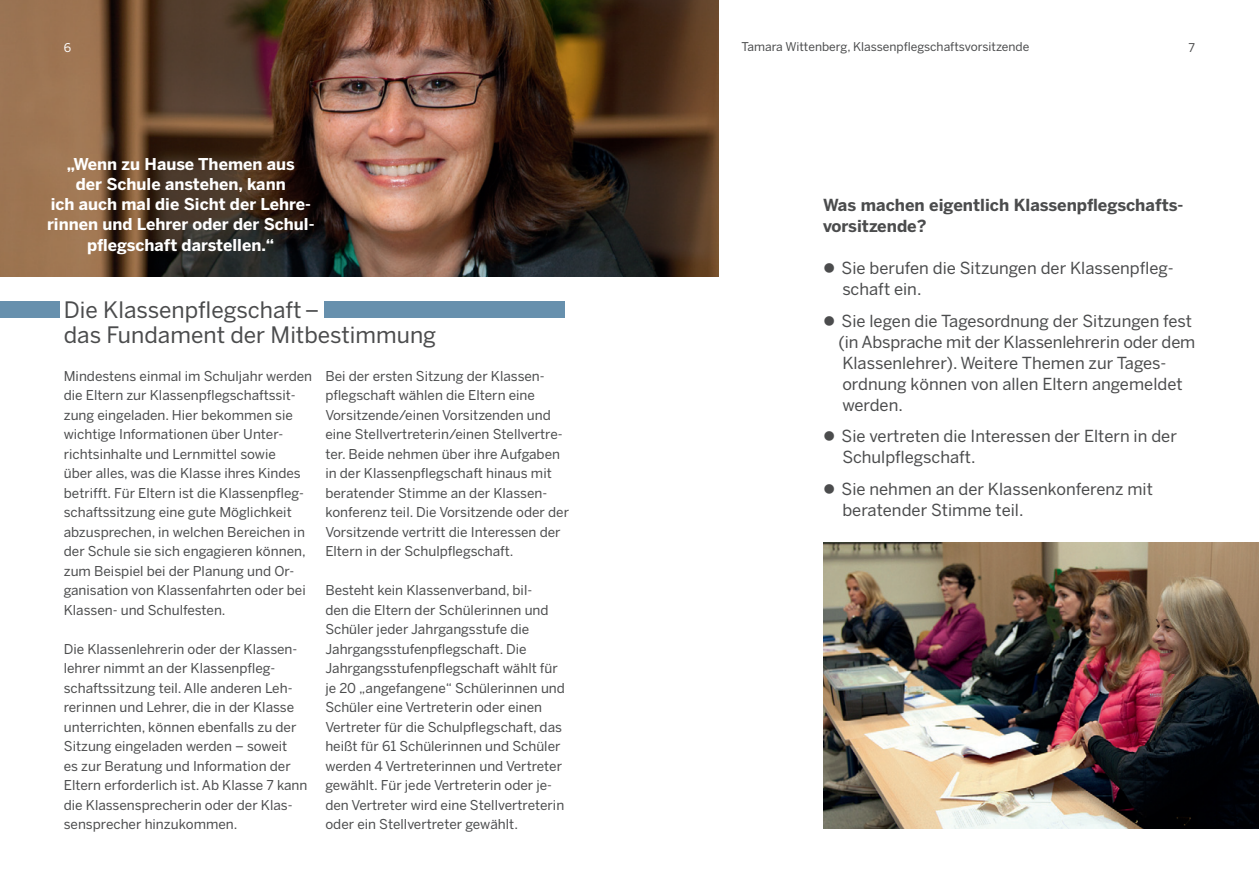
<style>
.page{position:relative;width:1259px;height:893px;background:#fff}
.page>*{position:absolute;margin:0;border:0;box-sizing:border-box;transform-origin:0 0}
.t1{font:22.5px/25.5px "Benton Sans";color:#4b4c4d}
.t2{font:16.5px/21px "Benton Sans";color:#4b4c4d}
.t3{font:700 16.5px/21px "Benton Sans";color:#4b4c4d}
.t4{font:700 16.2px/20.2px "Benton Sans";color:#fff;text-align:center}
.t5{font:13.5px/19.5px "Benton Sans";color:#4b4c4d}
.t6{font:12px "Benton Sans";color:#4b4c4d}
.t7{font:12px "Benton Sans";color:#fff}
</style>
<div class="page">
<img style="left:823px;top:543px;width:436px;height:285px">
<img style="left:0;top:0;width:719px;height:276px">
<div style="left:324px;top:301px;width:240px;height:17px;background:#6790ad"></div>
<div style="left:0;top:301px;width:59px;height:17px;background:#6790ad"></div>
<p class="t7" style="left:64px;top:41px;width:9px">6</p>
<p class="t6" style="left:741px;top:40px;width:289px">Tamara Wittenberg, Klassenpflegschaftsvorsitzende</p>
<p class="t6" style="left:1188px;top:41px;width:8px">7</p>
<p class="t4" style="left:47px;top:153px;width:269px">„Wenn zu Hause Themen aus<br>der Schule anstehen, kann<br>ich auch mal die Sicht der Lehre&shy;rinnen und Lehrer oder der Schul&shy;pflegschaft darstellen.“</p>
<p class="t1" style="left:64px;top:296px;width:374px">Die Klassenpflegschaft –<br>das Fundament der Mitbestimmung</p>
<p class="t5" style="left:64px;top:366px;width:250px">Mindestens einmal im Schuljahr werden die Eltern zur Klassenpflegschaftssit&shy;zung eingeladen. Hier bekommen sie wichtige Informationen über Unter&shy;richtsinhalte und Lernmittel sowie<br>über alles, was die Klasse ihres Kindes betrifft. Für Eltern ist die Klassenpfleg&shy;schaftssitzung eine gute Möglichkeit abzusprechen, in welchen Bereichen in der Schule sie sich engagieren können, zum Beispiel bei der Planung und Or&shy;ganisation von Klassenfahrten oder bei Klassen- und Schulfesten.</p>
<p class="t5" style="left:64px;top:639px;width:245px">Die Klassenlehrerin oder der Klassen&shy;lehrer nimmt an der Klassenpfleg&shy;schaftssitzung teil. Alle anderen Leh&shy;rerinnen und Lehrer, die in der Klasse unterrichten, können ebenfalls zu der Sitzung eingeladen werden – soweit<br>es zur Beratung und Information der Eltern erforderlich ist. Ab Klasse 7 kann die Klassensprecherin oder der Klas&shy;sensprecher hinzukommen.</p>
<p class="t5" style="left:325px;top:366px;width:245px">Bei der ersten Sitzung der Klassen&shy;pflegschaft wählen die Eltern eine Vorsitzende/einen Vorsitzenden und eine Stellvertreterin/einen Stellvertre&shy;ter. Beide nehmen über ihre Aufgaben in der Klassenpflegschaft hinaus mit beratender Stimme an der Klassen&shy;konferenz teil. Die Vorsitzende oder der Vorsitzende vertritt die Interessen der Eltern in der Schulpflegschaft.</p>
<p class="t5" style="left:325px;top:580px;width:241px">Besteht kein Klassenverband, bil-<br>den die Eltern der Schülerinnen und Schüler jeder Jahrgangsstufe die Jahrgangsstufenpflegschaft. Die Jahrgangsstufenpflegschaft wählt für je 20 „angefangene“ Schülerinnen und Schüler eine Vertreterin oder einen Vertreter für die Schulpflegschaft, das heißt für 61 Schülerinnen und Schüler werden 4 Vertreterinnen und Vertreter gewählt. Für jede Vertreterin oder je&shy;den Vertreter wird eine Stellvertreterin oder ein Stellvertreter gewählt.</p>
<p class="t3" style="left:823px;top:194px;width:362px">Was machen eigentlich Klassenpflegschafts&shy;vorsitzende?</p>
<p class="t2" style="left:842px;top:257px;width:333px;text-indent:-19px">● Sie berufen die Sitzungen der Klassenpfleg&shy;schaft ein.</p>
<p class="t2" style="left:838px;top:310px;width:358px;text-indent:-15px">● Sie legen die Tagesordnung der Sitzungen fest (in Absprache mit der Klassenlehrerin oder dem Klassenlehrer). Weitere Themen zur Tages&shy;ordnung können von allen Eltern angemeldet werden.</p>
<p class="t2" style="left:842px;top:425px;width:336px;text-indent:-19px">● Sie vertreten die Interessen der Eltern in der<br>Schulpflegschaft.</p>
<p class="t2" style="left:842px;top:478px;width:312px;text-indent:-19px">● Sie nehmen an der Klassenkonferenz mit beratender Stimme teil.</p>
</div>
